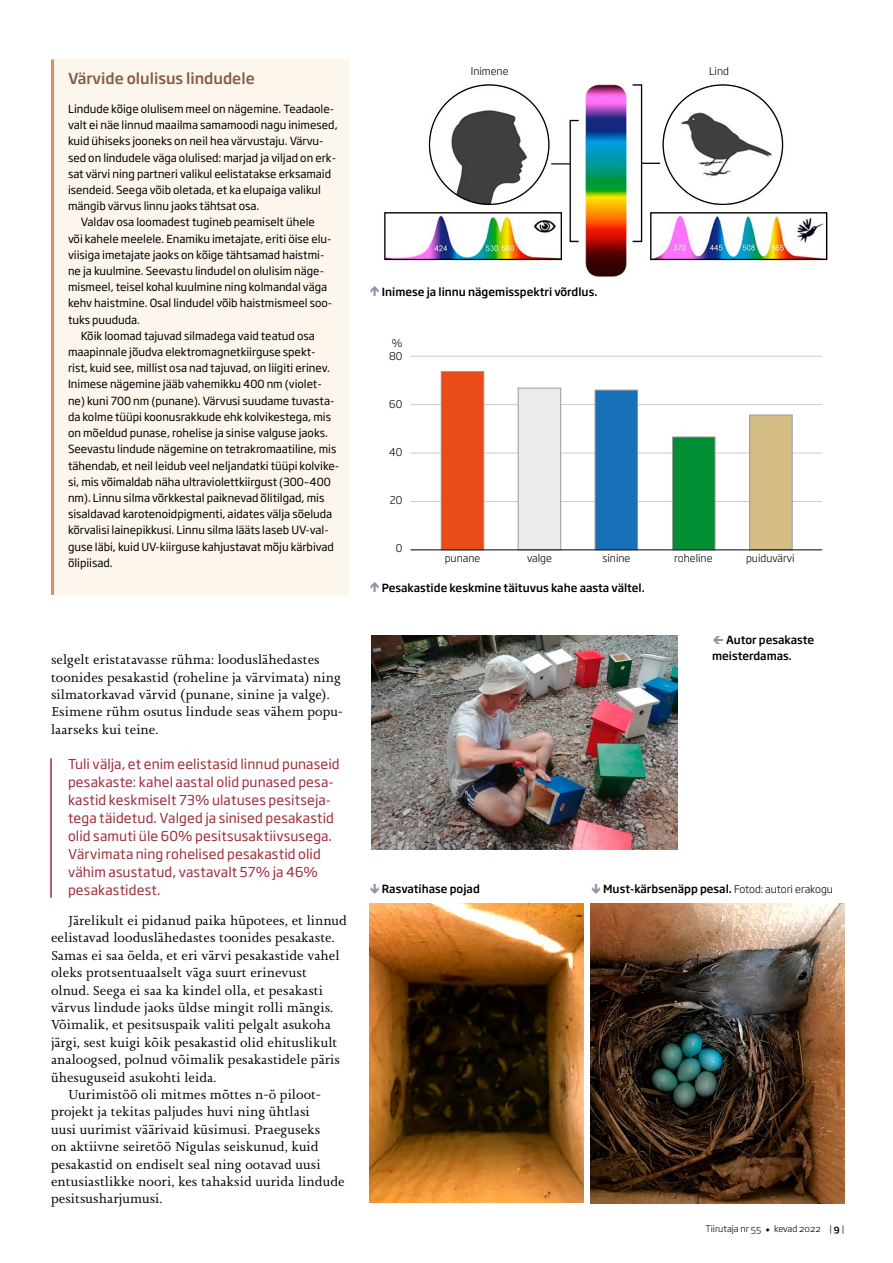
<style>
.page{position:relative;width:893px;height:1263px;background:#fff}
.page>*{position:absolute;margin:0;border:0;box-sizing:border-box;transform-origin:0 0}
.Pealkiri_1{font:500 15px "Soho Gothic Pro";color:#845c47}
.Tekst_taandega{font:13.5px/17.4px "Joanna Nova W06";letter-spacing:.005em;color:#000}
.Highlight{font:13.5px/18px "Soho Gothic Pro";letter-spacing:.01em;color:#9d2e3c}
.Tekst_taane{font:11.1px/16.2px "Soho Gothic Pro";color:#000}
.Tekst{font:11.1px/16.2px "Soho Gothic Pro";color:#000}
.Foto_allkiri_noolega{font:500 11.1px/15.6px "Soho Gothic Pro";color:#000}
.t1{font:300 10.5px "Soho Gothic Pro";color:#000}
.t2{font:300 9px "Soho Gothic Pro";color:#000}
.s1{font-weight:300;font-size:10.5px}
.s2{font-family:"Alegreya Sans";font-weight:800}
.s3{font-weight:500}
</style>
<div class="page">
<hr style="left:50px;top:758px;width:2px;height:140px;background:#9d2e3c">
<img style="left:372px;top:636px;width:306px;height:214px">
<img style="left:370px;top:904px;width:213px;height:299px">
<img style="left:590px;top:904px;width:254px;height:299px">
<div style="left:51px;top:60px;width:297px;height:535px;background:#fdf6ed"></div>
<hr style="left:51px;top:60px;width:3px;height:535px;background:#d3915f">
<img style="left:384px;top:84px;width:444px;height:193px">
<svg style="left:631px;top:84px;width:29px;height:158px"></svg>
<div style="left:570px;top:120px;width:9px;height:122px;border:1px solid #000"></div>
<svg style="left:551px;top:163px;width:19px;height:1px"></svg>
<div style="left:384px;top:212px;width:178px;height:48px;border:1px solid #000"></div>
<div style="left:650px;top:212px;width:177px;height:48px;border:1px solid #000"></div>
<hr style="left:410px;top:501px;width:412px;height:1px;background:#cecbca">
<hr style="left:410px;top:453px;width:412px;height:1px;background:#cecbca">
<hr style="left:410px;top:404px;width:412px;height:1px;background:#cecbca">
<hr style="left:410px;top:356px;width:412px;height:1px;background:#cecbca">
<div style="left:441px;top:371px;width:43px;height:179px;background:#e94c16"></div>
<div style="left:441px;top:371px;width:43px;height:179px;border:1px solid #9c9c9d"></div>
<div style="left:518px;top:388px;width:43px;height:162px;background:#ececec"></div>
<div style="left:518px;top:388px;width:43px;height:162px;border:1px solid #9c9c9d"></div>
<div style="left:595px;top:390px;width:43px;height:160px;background:#1770b8"></div>
<div style="left:595px;top:390px;width:43px;height:160px;border:1px solid #9c9c9d"></div>
<div style="left:672px;top:437px;width:43px;height:113px;background:#008d34"></div>
<div style="left:672px;top:437px;width:43px;height:113px;border:1px solid #9c9c9d"></div>
<div style="left:750px;top:415px;width:42px;height:135px;background:#d4bc85"></div>
<div style="left:749px;top:415px;width:44px;height:135px;border:1px solid #9c9c9d"></div>
<hr style="left:410px;top:549px;width:412px;height:1px;background:#000">
<p class="Pealkiri_1" style="left:68px;top:67px;width:188px">Värvide olulisus lindudele</p>
<p class="Tekst" style="left:68px;top:100px;width:271px">Lindude kõige olulisem meel on nägemine. Teadaole&shy;valt ei näe linnud maailma samamoodi nagu inimesed, kuid ühiseks jooneks on neil hea värvustaju. Värvu&shy;sed on lindudele väga olulised: marjad ja viljad on erk&shy;sat värvi ning partneri valikul eelistatakse erksamaid isendeid. Seega võib oletada, et ka elupaiga valikul mängib värvus linnu jaoks tähtsat osa.</p>
<p class="Tekst_taane" style="left:68px;top:214px;width:266px;text-indent:13px">Valdav osa loomadest tugineb peamiselt ühele või kahele meelele. Enamiku imetajate, eriti öise elu&shy;viisiga imetajate jaoks on kõige tähtsamad haistmi&shy;ne ja kuulmine. Seevastu lindudel on olulisim näge&shy;mismeel, teisel kohal kuulmine ning kolmandal väga kehv haistmine. Osal lindudel võib haistmismeel soo&shy;tuks puududa.</p>
<p class="Tekst_taane" style="left:68px;top:327px;width:273px;text-indent:13px">Kõik loomad tajuvad silmadega vaid teatud osa maapinnale jõudva elektromagnetkiirguse spekt-<br>rist, kuid see, millist osa nad tajuvad, on liigiti erinev.<br>Inimese nägemine jääb vahemikku 400 nm (violet&shy;ne) kuni 700 nm (punane). Värvusi suudame tuvasta&shy;da kolme tüüpi koonusrakkude ehk kolvikestega, mis on mõeldud punase, rohelise ja sinise valguse jaoks.<br>Seevastu lindude nägemine on tetrakromaatiline, mis tähendab, et neil leidub veel neljandatki tüüpi kolvike&shy;si, mis võimaldab näha ultraviolettkiirgust (300–400 nm). Linnu silma võrkkestal paiknevad õlitilgad, mis sisaldavad karotenoidpigmenti, aidates välja sõeluda kõrvalisi lainepikkusi. Linnu silma lääts laseb UV-val&shy;guse läbi, kuid UV-kiirguse kahjustavat mõju kärbivad õlipiisad.</p>
<p class="Tekst_taandega" style="left:51px;top:651px;width:294px">selgelt eristatavasse rühma: looduslähedastes toonides pesakastid (roheline ja värvimata) ning silmatorkavad värvid (punane, sinine ja valge).<br>Esimene rühm osutus lindude seas vähem popu&shy;laarseks kui teine.</p>
<p class="Highlight" style="left:68px;top:754px;width:273px">Tuli välja, et enim eelistasid linnud punaseid pesakaste: kahel aastal olid punased pesa&shy;kastid keskmiselt 73% ulatuses pesitseja&shy;tega täidetud. Valged ja sinised pesakastid olid samuti üle 60% pesitsusaktiivsusega.<br>Värvimata ning rohelised pesakastid olid vähim asustatud, vastavalt 57% ja 46% pesakastidest.</p>
<p class="Tekst_taandega" style="left:51px;top:912px;width:298px;text-indent:17px">Järelikult ei pidanud paika hüpotees, et linnud eelistavad looduslähedastes toonides pesakaste.<br>Samas ei saa öelda, et eri värvi pesakastide vahel oleks protsentuaalselt väga suurt erinevust olnud. Seega ei saa ka kindel olla, et pesakasti värvus lindude jaoks üldse mingit rolli mängis.<br>Võimalik, et pesitsuspaik valiti pelgalt asukoha järgi, sest kuigi kõik pesakastid olid ehituslikult analoogsed, polnud võimalik pesakastidele päris ühesuguseid asukohti leida.</p>
<p class="Tekst_taandega" style="left:51px;top:1086px;width:295px;text-indent:17px">Uurimistöö oli mitmes mõttes n-ö piloot&shy;projekt ja tekitas paljudes huvi ning ühtlasi<br>uusi uurimist väärivaid küsimusi. Praeguseks<br>on aktiivne seiretöö Nigulas seiskunud, kuid pesakastid on endiselt seal ning ootavad uusi entusiastlikke noori, kes tahaksid uurida lindude pesitsusharjumusi.</p>
<p class="t1" style="left:471px;top:63px;width:39px">Inimene</p>
<p class="t1" style="left:709px;top:63px;width:22px">Lind</p>
<p class="Foto_allkiri_noolega" style="left:382px;top:283px;width:217px">Inimese ja linnu nägemisspektri võrdlus.</p>
<p class="t1" style="left:392px;top:335px;width:12px">%</p>
<p class="t1" style="left:389px;top:348px;width:15px">80</p>
<p class="t1" style="left:389px;top:396px;width:15px">60</p>
<p class="t1" style="left:389px;top:444px;width:15px">40</p>
<p class="t1" style="left:390px;top:492px;width:14px">20</p>
<p class="t1" style="left:396px;top:540px;width:8px">0</p>
<p class="t1" style="left:445px;top:550px;width:37px">punane</p>
<p class="t1" style="left:527px;top:550px;width:26px">valge</p>
<p class="t1" style="left:602px;top:550px;width:29px">sinine</p>
<p class="t1" style="left:674px;top:550px;width:40px">roheline</p>
<p class="t1" style="left:746px;top:550px;width:50px">puiduvärvi</p>
<p class="Foto_allkiri_noolega" style="left:382px;top:579px;width:264px">Pesakastide keskmine täituvus kahe aasta vältel.</p>
<p class="Foto_allkiri_noolega" style="left:712px;top:632px;width:104px;text-indent:14px">Autor pesakaste meisterdamas.</p>
<p class="Foto_allkiri_noolega" style="left:382px;top:880px;width:100px">Rasvatihase pojad</p>
<p class="Foto_allkiri_noolega" style="left:603px;top:880px;width:231px">Must-kärbsenäpp pesal. <span class="s1">Fotod: autori erakogu</span></p>
<p class="t2" style="left:705px;top:1221px;width:140px">Tiirutaja nr 55 <span class="s2">◆</span> kevad 2022 | <span class="s3">9</span> |</p>
</div>
